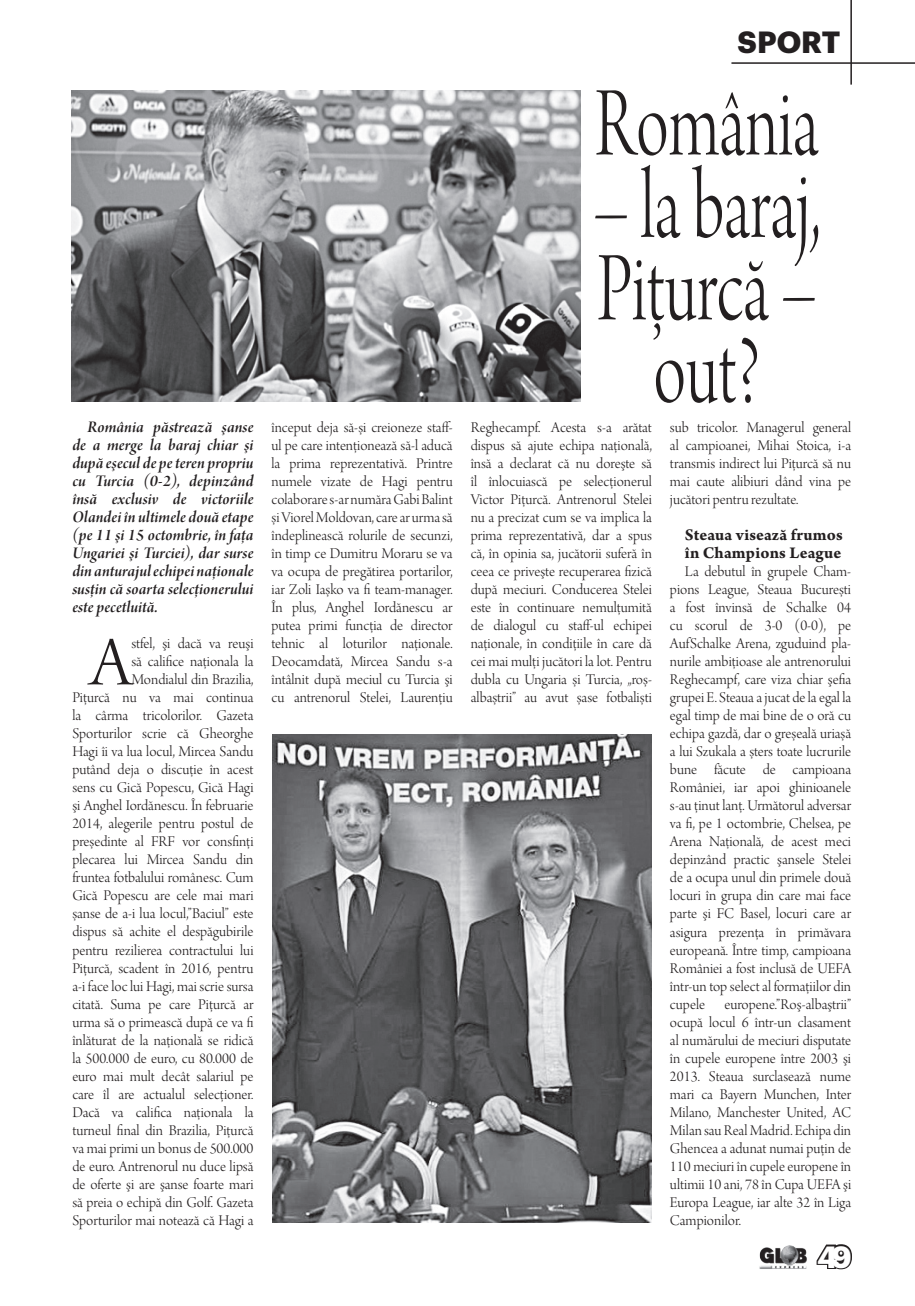
<style>
.page{position:relative;width:915px;height:1306px;background:#fff}
.page>*{position:absolute;margin:0;border:0;box-sizing:border-box;transform-origin:0 0}
.t1{font:103.95px/82.3px "Arno Pro Light Display";letter-spacing:-.005em;color:#231f20;text-align:center;scale:.69 1}
.t2{font:74.25px "Arno Pro Light Display";color:#231f20}
.t3{font:700 30px "Graphik";color:#231f20}
.t4{font:700 30px "Graphik";color:#fff}
.t5{font:17.25px/18px "Arno Pro Smbd Italic Display";letter-spacing:.005em;color:#231f20;text-align:justify}
.t6{font:17.25px/18px "Arno Pro Bold Sm Text";letter-spacing:.01em;color:#231f20}
.t7{font:15.75px/18px "Arno Pro Light Display";color:#231f20;text-align:justify}
</style>
<div class="page">
<svg style="left:816px;top:1244px;width:36px;height:26px"></svg>
<img style="left:759px;top:1245px;width:48px;height:24px">
<hr style="left:850px;top:0;width:1px;height:85px;background:#231f20">
<hr style="left:731px;top:62px;width:183px;height:2px;background:#231f20">
<img style="left:72px;top:90px;width:508px;height:311px">
<img style="left:272px;top:735px;width:379px;height:487px">
<p class="t5" style="left:72px;top:419px;width:183px;text-indent:15px">România păstrează şanse de a merge la baraj chiar şi după eşecul de pe teren propriu cu Turcia (0-2), depinzând însă exclusiv de victoriile Olandei în ultimele două etape (pe 11 şi 15 octombrie, în faţa Ungariei şi Turciei), dar surse din anturajul echipei naţionale susţin că soarta selecţionerului este pecetluită.</p>
<h2 class="t2" style="left:90px;top:622px;width:43px">A</h2>
<p class="t7" style="left:72px;top:635px;width:183px;text-align:right">stfel, şi dacă va reuşi<br>să califice naţionala la<br>Mondialul din Brazilia,<br>Piţurcă nu va mai continua la cârma tricolorilor. Gazeta<br>Sporturilor scrie că Gheorghe<br>Hagi îi va lua locul, Mircea Sandu putând deja o discuţie în acest sens cu Gică Popescu, Gică Hagi şi Anghel Iordănescu. În februarie<br>2014, alegerile pentru postul de președinte al FRF vor consfinți plecarea lui Mircea Sandu din fruntea fotbalului românesc. Cum<br>Gică Popescu are cele mai mari șanse de a-i lua locul,”Baciul” este dispus să achite el despăgubirile pentru rezilierea contractului lui<br>Piţurcă, scadent în 2016, pentru a-i face loc lui Hagi, mai scrie sursa citată. Suma pe care Piţurcă ar urma să o primească după ce va fi înlăturat de la naţională se ridică la 500.000 de euro, cu 80.000 de euro mai mult decât salariul pe care îl are actualul selecţioner.<br>Dacă va califica naţionala la turneul final din Brazilia, Piţurcă va mai primi un bonus de 500.000 de euro. Antrenorul nu duce lipsă de oferte şi are şanse foarte mari să preia o echipă din Golf. Gazeta<br>Sporturilor mai notează că Hagi a</p>
<h3 class="t3" style="left:737px;top:18px;width:104px">SPORT</h3>
<h1 class="t1" style="left:594px;top:89px;width:326px">România</h1>
<h1 class="t1" style="left:592px;top:172px;width:331px">– la baraj,<br>Piţurcă – out?</h1>
<p class="t7" style="left:271px;top:419px;width:183px">început deja să-și creioneze staff&shy;ul pe care intenționează să-l aducă la prima reprezentativă. Printre numele vizate de Hagi pentru colaborare s-ar număra Gabi Balint și Viorel Moldovan, care ar urma să îndeplinească rolurile de secunzi, în timp ce Dumitru Moraru se va va ocupa de pregătirea portarilor, iar Zoli Iașko va fi team-manager.<br>În plus, Anghel Iordănescu ar putea primi funcția de director tehnic al loturilor naționale.<br>Deocamdată, Mircea Sandu s-a întâlnit după meciul cu Turcia şi cu antrenorul Stelei, Laurenţiu</p>
<p class="t7" style="left:470px;top:419px;width:183px">Reghecampf. Acesta s-a arătat dispus să ajute echipa naţională, însă a declarat că nu doreşte să îl înlocuiască pe selecţionerul Victor Piţurcă. Antrenorul Stelei nu a precizat cum se va implica la prima reprezentativă, dar a spus că, în opinia sa, jucătorii suferă în ceea ce priveşte recuperarea fizică după meciuri. Conducerea Stelei este în continuare nemulțumită de dialogul cu staff-ul echipei naționale, în condițiile în care dă cei mai mulți jucători la lot. Pentru dubla cu Ungaria și Turcia, „roș&shy;albaștrii” au avut șase fotbaliști</p>
<p class="t7" style="left:669px;top:420px;width:183px">sub tricolor. Managerul general al campioanei, Mihai Stoica, i-a transmis indirect lui Piţurcă să nu mai caute alibiuri dând vina pe jucători pentru rezultate.</p>
<p class="t6" style="left:684px;top:527px;width:159px">Steaua visează frumos în Champions League</p>
<p class="t7" style="left:669px;top:563px;width:183px;text-indent:15px">La debutul în grupele Cham&shy;pions League, Steaua București a fost învinsă de Schalke 04 cu scorul de 3-0 (0-0), pe AufSchalke Arena, zguduind pla&shy;nurile ambiţioase ale antrenorului Reghecampf, care viza chiar şefia grupei E. Steaua a jucat de la egal la egal timp de mai bine de o oră cu echipa gazdă, dar o greșeală uriașă a lui Szukala a șters toate lucrurile bune făcute de campioana României, iar apoi ghinioanele s-au ţinut lanţ. Următorul adversar va fi, pe 1 octombrie, Chelsea, pe Arena Naţională, de acest meci depinzând practic şansele Stelei de a ocupa unul din primele două locuri în grupa din care mai face parte şi FC Basel, locuri care ar asigura prezenţa în primăvara europeană. Între timp, campioana României a fost inclusă de UEFA într-un top select al formaţiilor din cupele europene.”Roş-albaştrii” ocupă locul 6 într-un clasament al numărului de meciuri disputate în cupele europene între 2003 şi 2013. Steaua surclasează nume mari ca Bayern Munchen, Inter Milano, Manchester United, AC Milan sau Real Madrid. Echipa din Ghencea a adunat numai puţin de 110 meciuri în cupele europene în ultimii 10 ani, 78 în Cupa UEFA şi Europa League, iar alte 32 în Liga Campionilor.</p>
<h3 class="t4" style="left:817px;top:1233px;width:36px">49</h3>
</div>
